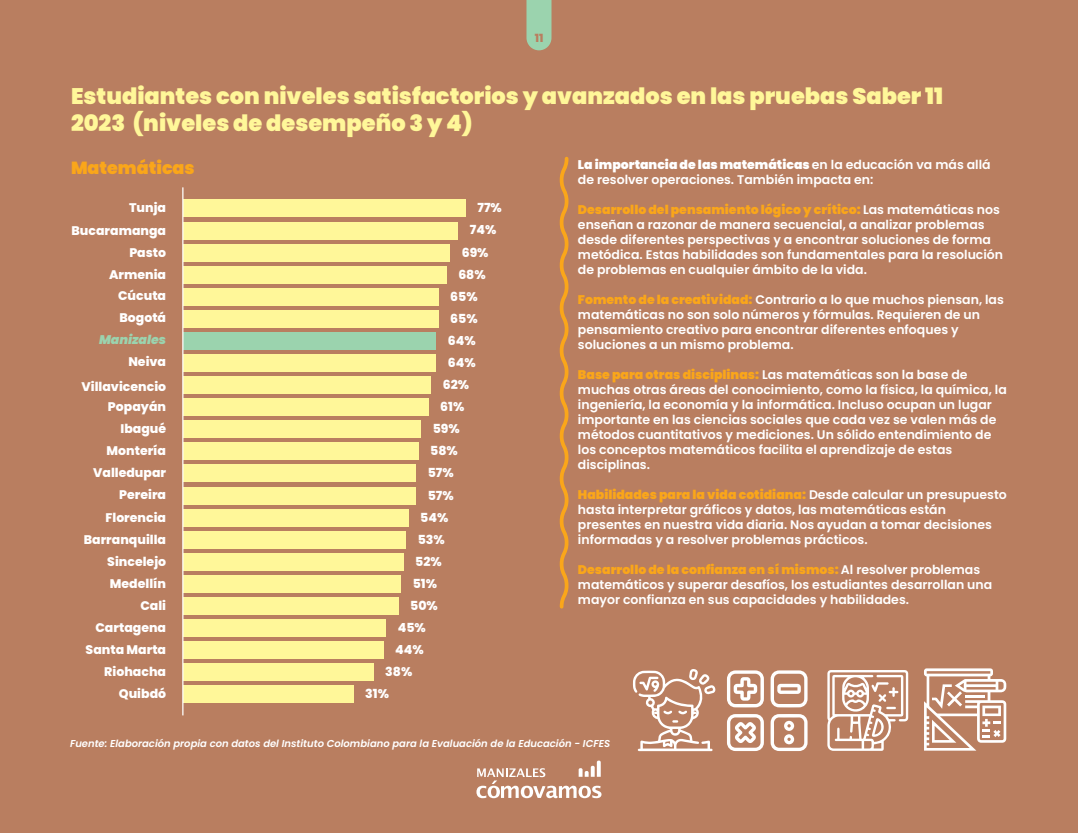
<style>
.page{position:relative;width:1078px;height:833px;background:#fff}
.page>*{position:absolute;margin:0;border:0;box-sizing:border-box;transform-origin:0 0}
.t1{font:900 22.5px/27px "Poppins";color:#fff799}
.t2{font:900 17.5px "Poppins";color:#faa61a}
.t3{font:600 12.5px/15px "Poppins";color:#fff}
.t4{font:800 12.5px/22.1px "Poppins";color:#fff;text-align:right}
.t5{font:italic 900 12.5px "Poppins";color:#9bd3ae}
.t6{font:800 11.25px "Poppins";color:#b97e60}
.t7{font:italic 600 10px "Poppins";color:#fff}
.s1{font-weight:900}
.s2{font-weight:900;color:#faa61a}
</style>
<div class="page">
<div style="left:0;top:0;width:1078px;height:832px;background:#b97e60"></div>
<svg style="left:526px;top:0;width:25px;height:50px"></svg>
<svg style="left:476px;top:760px;width:125px;height:38px"></svg>
<div style="left:183px;top:200px;width:283px;height:17px;background:#fff799"></div>
<div style="left:183px;top:222px;width:275px;height:17px;background:#fff799"></div>
<div style="left:183px;top:244px;width:267px;height:17px;background:#fff799"></div>
<div style="left:183px;top:266px;width:264px;height:17px;background:#fff799"></div>
<div style="left:183px;top:288px;width:256px;height:17px;background:#fff799"></div>
<div style="left:183px;top:310px;width:256px;height:17px;background:#fff799"></div>
<div style="left:183px;top:332px;width:253px;height:17px;background:#9bd3ae"></div>
<div style="left:183px;top:354px;width:253px;height:17px;background:#fff799"></div>
<div style="left:183px;top:376px;width:248px;height:18px;background:#fff799"></div>
<div style="left:183px;top:398px;width:246px;height:18px;background:#fff799"></div>
<div style="left:183px;top:420px;width:238px;height:18px;background:#fff799"></div>
<div style="left:183px;top:443px;width:236px;height:17px;background:#fff799"></div>
<div style="left:183px;top:465px;width:233px;height:17px;background:#fff799"></div>
<div style="left:183px;top:487px;width:233px;height:17px;background:#fff799"></div>
<div style="left:183px;top:509px;width:226px;height:17px;background:#fff799"></div>
<div style="left:183px;top:531px;width:223px;height:17px;background:#fff799"></div>
<div style="left:183px;top:553px;width:221px;height:17px;background:#fff799"></div>
<div style="left:183px;top:575px;width:218px;height:17px;background:#fff799"></div>
<div style="left:183px;top:597px;width:216px;height:17px;background:#fff799"></div>
<div style="left:183px;top:619px;width:203px;height:17px;background:#fff799"></div>
<div style="left:183px;top:641px;width:201px;height:17px;background:#fff799"></div>
<div style="left:183px;top:663px;width:191px;height:17px;background:#fff799"></div>
<div style="left:183px;top:685px;width:171px;height:18px;background:#fff799"></div>
<hr style="left:182px;top:187px;width:1px;height:528px;background:#fff">
<svg style="left:559px;top:156px;width:10px;height:453px"></svg>
<svg style="left:924px;top:668px;width:82px;height:82px"></svg>
<svg style="left:727px;top:670px;width:37px;height:37px"></svg>
<svg style="left:727px;top:714px;width:37px;height:37px"></svg>
<svg style="left:770px;top:670px;width:37px;height:37px"></svg>
<svg style="left:770px;top:714px;width:37px;height:37px"></svg>
<svg style="left:633px;top:669px;width:82px;height:82px"></svg>
<svg style="left:827px;top:670px;width:81px;height:80px"></svg>
<p class="t6" style="left:535px;top:31px;width:10px">11</p>
<h1 class="t1" style="left:71px;top:82px;width:873px">Estudiantes con niveles satisfactorios y avanzados en las pruebas Saber 11<br>2023 (niveles de desempeño 3 y 4)</h1>
<h2 class="t2" style="left:71px;top:157px;width:125px">Matemáticas</h2>
<p class="t4" style="left:72px;top:197px;width:96px">Tunja<br>Bucaramanga</p>
<p class="t4" style="left:109px;top:263px;width:58px">Armenia</p>
<p class="t4" style="left:120px;top:307px;width:48px">Bogotá</p>
<p class="t5" style="left:99px;top:333px;width:69px">Manizales</p>
<p class="t4" style="left:128px;top:351px;width:39px">Neiva</p>
<p class="t3" style="left:578px;top:157px;width:414px"><span class="s1">La importancia de las matemáticas</span> en la educación va más allá de resolver operaciones. También impacta en:</p>
<p class="t3" style="left:578px;top:202px;width:427px"><span class="s2">Desarrollo del pensamiento lógico y crítico:</span> Las matemáticas nos enseñan a razonar de manera secuencial, a analizar problemas desde diferentes perspectivas y a encontrar soluciones de forma metódica. Estas habilidades son fundamentales para la resolución de problemas en cualquier ámbito de la vida.</p>
<p class="t3" style="left:578px;top:292px;width:427px"><span class="s2">Fomento de la creatividad:</span> Contrario a lo que muchos piensan, las matemáticas no son solo números y fórmulas. Requieren de un pensamiento creativo para encontrar diferentes enfoques y soluciones a un mismo problema.</p>
<p class="t3" style="left:578px;top:367px;width:430px"><span class="s2">Base para otras disciplinas:</span> Las matemáticas son la base de muchas otras áreas del conocimiento, como la física, la química, la ingeniería, la economía y la informática. Incluso ocupan un lugar importante en las ciencias sociales que cada vez se valen más de métodos cuantitativos y mediciones. Un sólido entendimiento de los conceptos matemáticos facilita el aprendizaje de estas disciplinas.</p>
<p class="t3" style="left:578px;top:487px;width:430px"><span class="s2">Habilidades para la vida cotidiana:</span> Desde calcular un presupuesto hasta interpretar gráficos y datos, las matemáticas están presentes en nuestra vida diaria. Nos ayudan a tomar decisiones informadas y a resolver problemas prácticos.</p>
<p class="t3" style="left:578px;top:562px;width:416px"><span class="s2">Desarrollo de la confianza en sí mismos:</span> Al resolver problemas matemáticos y superar desafíos, los estudiantes desarrollan una mayor confianza en sus capacidades y habilidades.</p>
<p class="t4" style="left:477px;top:197px;width:26px">77%</p>
<p class="t4" style="left:470px;top:219px;width:28px">74%</p>
<p class="t4" style="left:462px;top:241px;width:28px">69%</p>
<p class="t4" style="left:458px;top:263px;width:29px">68%</p>
<p class="t4" style="left:448px;top:307px;width:31px;text-align:left">65%<br>64%</p>
<p class="t4" style="left:129px;top:241px;width:38px">Pasto</p>
<p class="t4" style="left:118px;top:285px;width:49px">Cúcuta</p>
<p class="t4" style="left:450px;top:285px;width:29px">65%</p>
<p class="t4" style="left:448px;top:351px;width:29px">64%</p>
<p class="t4" style="left:443px;top:373px;width:28px">62%</p>
<p class="t4" style="left:81px;top:375px;width:86px">Villavicencio</p>
<p class="t4" style="left:108px;top:395px;width:60px">Popayán</p>
<p class="t4" style="left:440px;top:396px;width:26px">61%</p>
<p class="t4" style="left:120px;top:417px;width:47px">Ibagué</p>
<p class="t4" style="left:433px;top:418px;width:29px">59%</p>
<p class="t4" style="left:106px;top:439px;width:61px">Montería</p>
<p class="t4" style="left:430px;top:440px;width:29px">58%</p>
<p class="t4" style="left:93px;top:461px;width:74px">Valledupar</p>
<p class="t4" style="left:428px;top:462px;width:28px">57%</p>
<p class="t4" style="left:119px;top:483px;width:48px">Pereira</p>
<p class="t4" style="left:84px;top:528px;width:84px">Barranquilla</p>
<p class="t4" style="left:428px;top:484px;width:28px">57%</p>
<p class="t4" style="left:105px;top:506px;width:62px">Florencia</p>
<p class="t4" style="left:420px;top:506px;width:30px">54%</p>
<p class="t4" style="left:418px;top:528px;width:29px">53%</p>
<p class="t4" style="left:107px;top:550px;width:60px">Sincelejo</p>
<p class="t4" style="left:415px;top:550px;width:28px">52%</p>
<p class="t4" style="left:110px;top:572px;width:58px">Medellín</p>
<p class="t4" style="left:413px;top:572px;width:26px">51%</p>
<p class="t4" style="left:140px;top:594px;width:27px">Cali</p>
<p class="t4" style="left:410px;top:594px;width:29px">50%</p>
<p class="t4" style="left:86px;top:616px;width:82px">Cartagena<br>Santa Marta</p>
<p class="t4" style="left:104px;top:660px;width:63px">Riohacha<br>Quibdó</p>
<p class="t4" style="left:398px;top:616px;width:30px">45%</p>
<p class="t4" style="left:395px;top:638px;width:30px">44%</p>
<p class="t4" style="left:365px;top:660px;width:49px;text-align:left;text-indent:20px">38%<br>31%</p>
<p class="t7" style="left:70px;top:737px;width:541px">Fuente: Elaboración propia con datos del Instituto Colombiano para la Evaluación de la Educación - ICFES</p>
</div>
